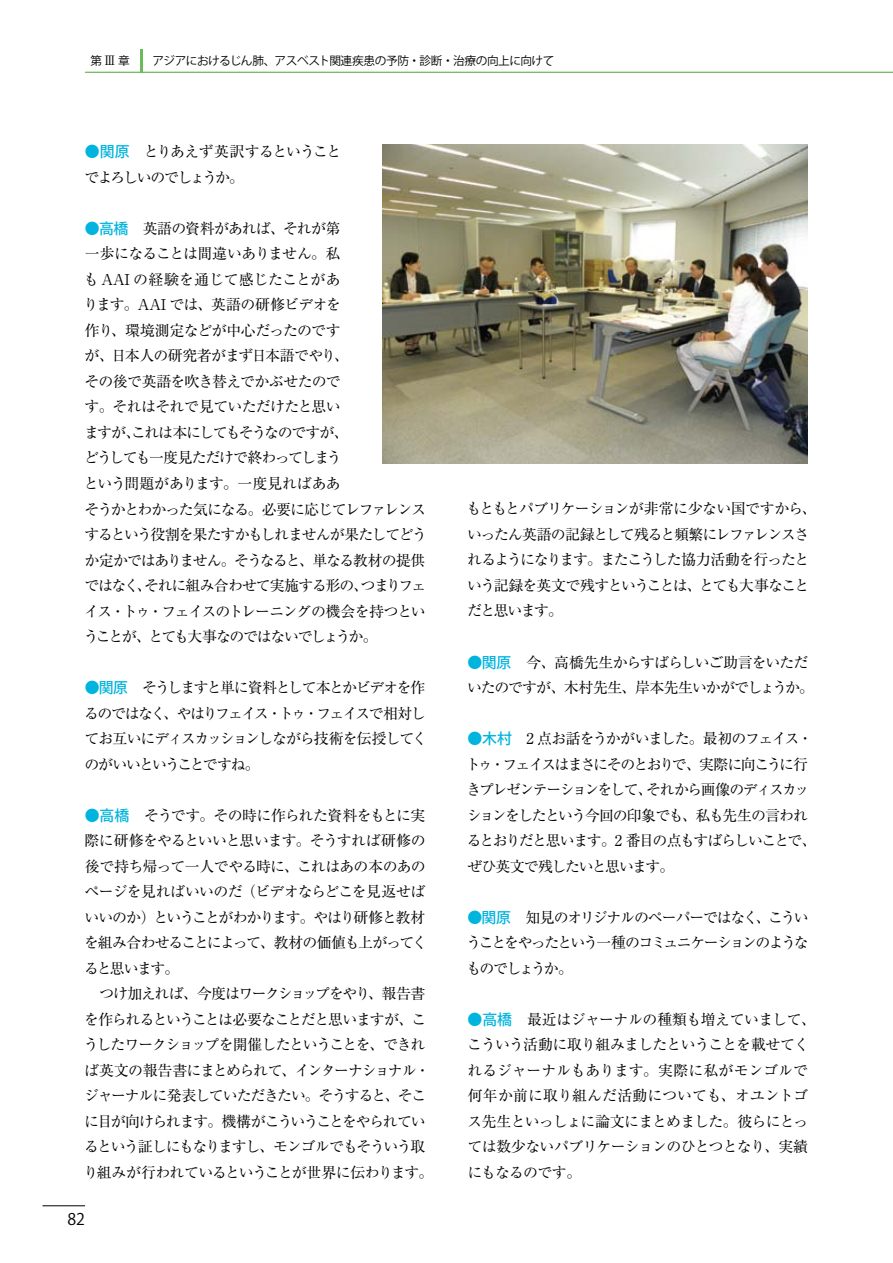
<style>
.page{position:relative;width:893px;height:1263px;background:#fff}
.page>*{position:absolute;margin:0;border:0;box-sizing:border-box;transform-origin:0 0}
.t1{font:15.9px "Koz Go Pro";color:#000}
.t2{font:14.85px/25.5px "Ryumin Pro";letter-spacing:-.07em;color:#000}
.t3{font:14.85px/25.5px "Ryumin Pro";letter-spacing:-.035em;color:#000}
.t4{font:14.85px/25.5px "Ryumin Pro";letter-spacing:-.095em;color:#000}
.t5{font:14.85px/25.5px "Ryumin Pro";letter-spacing:-.1em;color:#000}
.t6{font:11.7px "Koz Go Pro";letter-spacing:-.04em;color:#000}
.s1{font-family:"Koz Min Pro";font-size:12.75px}
.s2{font-family:"Koz Go Pro";font-weight:500;color:#00b4de}
</style>
<div class="page">
<hr style="left:43px;top:1205px;width:42px;height:1px;background:#000">
<hr style="left:85px;top:72px;width:808px;height:1px;background:#6cbb5a">
<hr style="left:140px;top:49px;width:2px;height:23px;background:#6cbb5a">
<img style="left:383px;top:145px;width:425px;height:318px">
<p class="t6" style="left:90px;top:53px;width:41px">第<span class="s1">Ⅲ</span>章</p>
<p class="t6" style="left:153px;top:53px;width:403px">アジアにおけるじん肺、アスベスト関連疾患の予防・診断・治療の向上に向けて</p>
<p class="t5" style="left:84px;top:138px;width:258px"><span class="s2">●関原</span>　とりあえず英訳するということでよろしいのでしょうか。</p>
<p class="t2" style="left:83px;top:215px;width:345px"><span class="s2">●高橋</span>　英語の資料があれば、それが第<br>一歩になることは間違いありません。私<br>も AAI の経験を通じて感じたことがあ<br>ります。AAI では、英語の研修ビデオを<br>作り、環境測定などが中心だったのです<br>が、日本人の研究者がまず日本語でやり、<br>その後で英語を吹き替えでかぶせたので<br>す。それはそれで見ていただけたと思い<br>ますが、これは本にしてもそうなのですが、<br>どうしても一度見ただけで終わってしまう<br>という問題があります。一度見ればああ<br>そうかとわかった気になる。必要に応じてレファレンスするという役割を果たすかもしれませんが果たしてどうか定かではありません。そうなると、単なる教材の提供ではなく、それに組み合わせて実施する形の、つまりフェイス・トゥ・フェイスのトレーニングの機会を持つということが、とても大事なのではないでしょうか。</p>
<p class="t2" style="left:84px;top:674px;width:344px;text-align:justify"><span class="s2">●関原</span>　そうしますと単に資料として本とかビデオを作るのではなく、やはりフェイス・トゥ・フェイスで相対してお互いにディスカッションしながら技術を伝授してくのがいいということですね。</p>
<p class="t2" style="left:84px;top:801px;width:351px"><span class="s2">●高橋</span>　そうです。その時に作られた資料をもとに実際に研修をやるといいと思います。そうすれば研修の後で持ち帰って一人でやる時に、これはあの本のあのページを見ればいいのだ（ビデオならどこを見返せばいいのか）ということがわかります。やはり研修と教材を組み合わせることによって、教材の価値も上がってくると思います。<br>　つけ加えれば、今度はワークショップをやり、報告書を作られるということは必要なことだと思いますが、こうしたワークショップを開催したということを、できれば英文の報告書にまとめられて、インターナショナル・ジャーナルに発表していただきたい。そうすると、そこに目が向けられます。機構がこういうことをやられているという証しにもなりますし、モンゴルでもそういう取り組みが行われているということが世界に伝わります。</p>
<p class="t1" style="left:67px;top:1209px;width:19px">82</p>
<p class="t2" style="left:466px;top:495px;width:352px">もともとパブリケーションが非常に少ない国ですから、いったん英語の記録として残ると頻繁にレファレンスされるようになります。またこうした協力活動を行ったという記録を英文で残すということは、とても大事なことだと思います。</p>
<p class="t2" style="left:467px;top:648px;width:348px"><span class="s2">●関原</span>　今、高橋先生からすばらしいご助言をいただいたのですが、木村先生、岸本先生いかがでしょうか。</p>
<p class="t4" style="left:466px;top:725px;width:352px"><span class="s2">●木村</span>　2 点お話をうかがいました。最初のフェイス・トゥ・フェイスはまさにそのとおりで、実際に向こうに行きプレゼンテーションをして、それから画像のディスカッションをしたという今回の印象でも、私も先生の言われるとおりだと思います。2 番目の点もすばらしいことで、ぜひ英文で残したいと思います。</p>
<p class="t2" style="left:466px;top:903px;width:344px;text-align:justify"><span class="s2">●関原</span>　知見のオリジナルのペーパーではなく、こういうことをやったという一種のコミュニケーションのようなものでしょうか。</p>
<p class="t3" style="left:467px;top:1005px;width:350px"><span class="s2">●高橋</span>　最近はジャーナルの種類も増えていまして、こういう活動に取り組みましたということを載せてくれるジャーナルもあります。実際に私がモンゴルで何年か前に取り組んだ活動についても、オユントゴス先生といっしょに論文にまとめました。彼らにとっては数少ないパブリケーションのひとつとなり、実績にもなるのです。</p>
</div>
